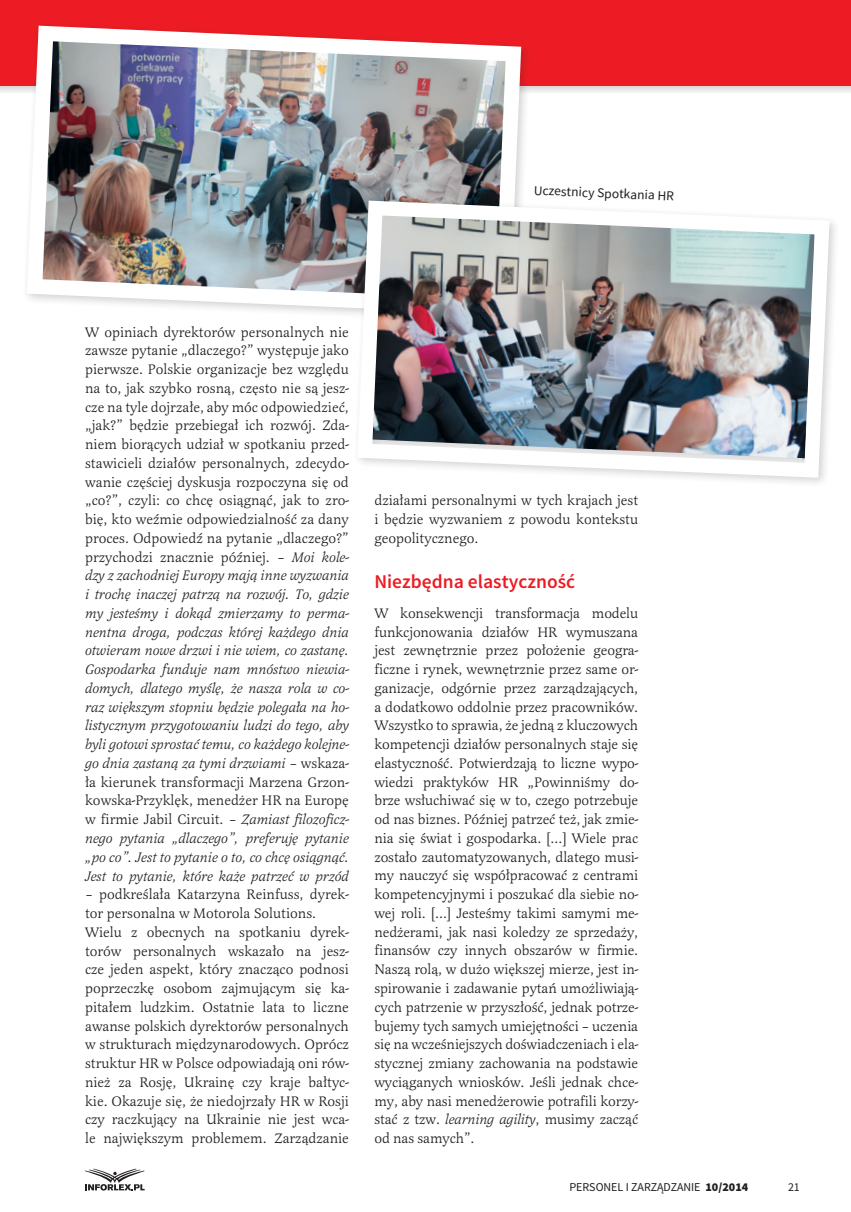
<style>
.page{position:relative;width:851px;height:1212px;background:#fff}
.page>*{position:absolute;margin:0;border:0;box-sizing:border-box;transform-origin:0 0}
.t1{font:600 19.5px "Source Sans Pro";color:#ed1c24}
.t2{font:14.25px/18.8px "Latienne TEE";letter-spacing:-.005em;color:#231f20;text-align:justify}
.t3{font:13.5px "Source Sans Pro";color:#231f20}
.t4{font:12px "Source Sans Pro";color:#231f20}
.s1{font-style:italic}
.s2{font-weight:900}
</style>
<div class="page">
<svg style="left:0;top:85px;width:850px;height:7px;background:#e6c8ca"></svg>
<svg style="left:85px;top:1168px;width:60px;height:22px"></svg>
<div style="left:0;top:0;width:850px;height:85px;background:#ed1c24"></div>
<img style="left:19px;top:25px;width:510px;height:289px">
<img style="left:350px;top:193px;width:485px;height:290px">
<p class="t3" style="left:534px;top:181px;width:142px;rotate:3deg">UCZESTNICY SPOTKANIA HR</p>
<p class="t2" style="left:85px;top:322px;width:266px">W opiniach dyrektorów personalnych nie zawsze pytanie „dlaczego?” występuje jako pierwsze. Polskie organizacje bez względu na to, jak szybko rosną, często nie są jesz&shy;cze na tyle dojrzałe, aby móc odpowiedzieć, „jak?” będzie przebiegał ich rozwój. Zda&shy;niem biorących udział w spotkaniu przed&shy;stawicieli działów personalnych, zdecydo&shy;wanie częściej dyskusja rozpoczyna się od „co?”, czyli: co chcę osiągnąć, jak to zro&shy;bię, kto weźmie odpowiedzialność za dany proces. Odpowiedź na pytanie „dlaczego?” przychodzi znacznie później. – <span class="s1">Moi kole&shy;dzy z zachodniej Europy mają inne wyzwania i trochę inaczej patrzą na rozwój. To, gdzie my jesteśmy i dokąd zmierzamy to perma&shy;nentna droga, podczas której każdego dnia otwieram nowe drzwi i nie wiem, co zastanę.<br>Gospodarka funduje nam mnóstwo niewia&shy;domych, dlatego myślę, że nasza rola w co&shy;raz większym stopniu będzie polegała na ho&shy;listycznym przygotowaniu ludzi do tego, aby byli gotowi sprostać temu, co każdego kolejne&shy;go dnia zastaną za tymi drzwiami</span> – wskaza&shy;ła kierunek transformacji Marzena Grzon&shy;kowska-Przyklęk, menedżer HR na Europę w firmie Jabil Circuit. – <span class="s1">Zamiast filozoficz&shy;nego pytania „dlaczego”, preferuję pytanie „po co”. Jest to pytanie o to, co chcę osiągnąć.<br>Jest to pytanie, które każe patrzeć w przód</span></p>
<p class="t2" style="left:85px;top:885px;width:265px;text-align:left">– podkreślała Katarzyna Reinfuss, dyrek&shy;tor personalna w Motorola Solutions.<br>Wielu z obecnych na spotkaniu dyrek&shy;torów personalnych wskazało na jesz&shy;cze jeden aspekt, który znacząco podnosi poprzeczkę osobom zajmującym się ka&shy;pitałem ludzkim. Ostatnie lata to liczne awanse polskich dyrektorów personalnych w strukturach międzynarodowych. Oprócz struktur HR w Polsce odpowiadają oni rów&shy;nież za Rosję, Ukrainę czy kraje bałtyc&shy;kie. Okazuje się, że niedojrzały HR w Rosji czy raczkujący na Ukrainie nie jest wca&shy;le największym problemem. Zarządzanie</p>
<p class="t2" style="left:374px;top:491px;width:265px">działami personalnymi w tych krajach jest i będzie wyzwaniem z powodu kontekstu geopolitycznego.</p>
<h1 class="t1" style="left:374px;top:569px;width:202px">Niezbędna elastyczność</h1>
<p class="t2" style="left:374px;top:604px;width:265px">W konsekwencji transformacja modelu funkcjonowania działów HR wymuszana jest zewnętrznie przez położenie geogra&shy;ficzne i rynek, wewnętrznie przez same or&shy;ganizacje, odgórnie przez zarządzających, a dodatkowo oddolnie przez pracowników.<br>Wszystko to sprawia, że jedną z kluczowych kompetencji działów personalnych staje się elastyczność. Potwierdzają to liczne wypo&shy;wiedzi praktyków HR „Powinniśmy do&shy;brze wsłuchiwać się w to, czego potrzebuje od nas biznes. Później patrzeć też, jak zmie&shy;nia się świat i gospodarka. […] Wiele prac zostało zautomatyzowanych, dlatego musi&shy;my nauczyć się współpracować z centrami kompetencyjnymi i poszukać dla siebie no&shy;wej roli. […] Jesteśmy takimi samymi me&shy;nedżerami, jak nasi koledzy ze sprzedaży, finansów czy innych obszarów w firmie.<br>Naszą rolą, w dużo większej mierze, jest in&shy;spirowanie i zadawanie pytań umożliwiają&shy;cych patrzenie w przyszłość, jednak potrze&shy;bujemy tych samych umiejętności – uczenia się na wcześniejszych doświadczeniach i ela&shy;stycznej zmiany zachowania na podstawie wyciąganych wniosków. Jeśli jednak chce&shy;my, aby nasi menedżerowie potrafili korzy&shy;stać z tzw. <span class="s1">learning agility</span>, musimy zacząć od nas samych”.</p>
<p class="t4" style="left:569px;top:1179px;width:180px">PERSONEL I ZARZĄDZANIE <span class="s2">10/2014</span></p>
<p class="t4" style="left:787px;top:1179px;width:13px">21</p>
</div>
